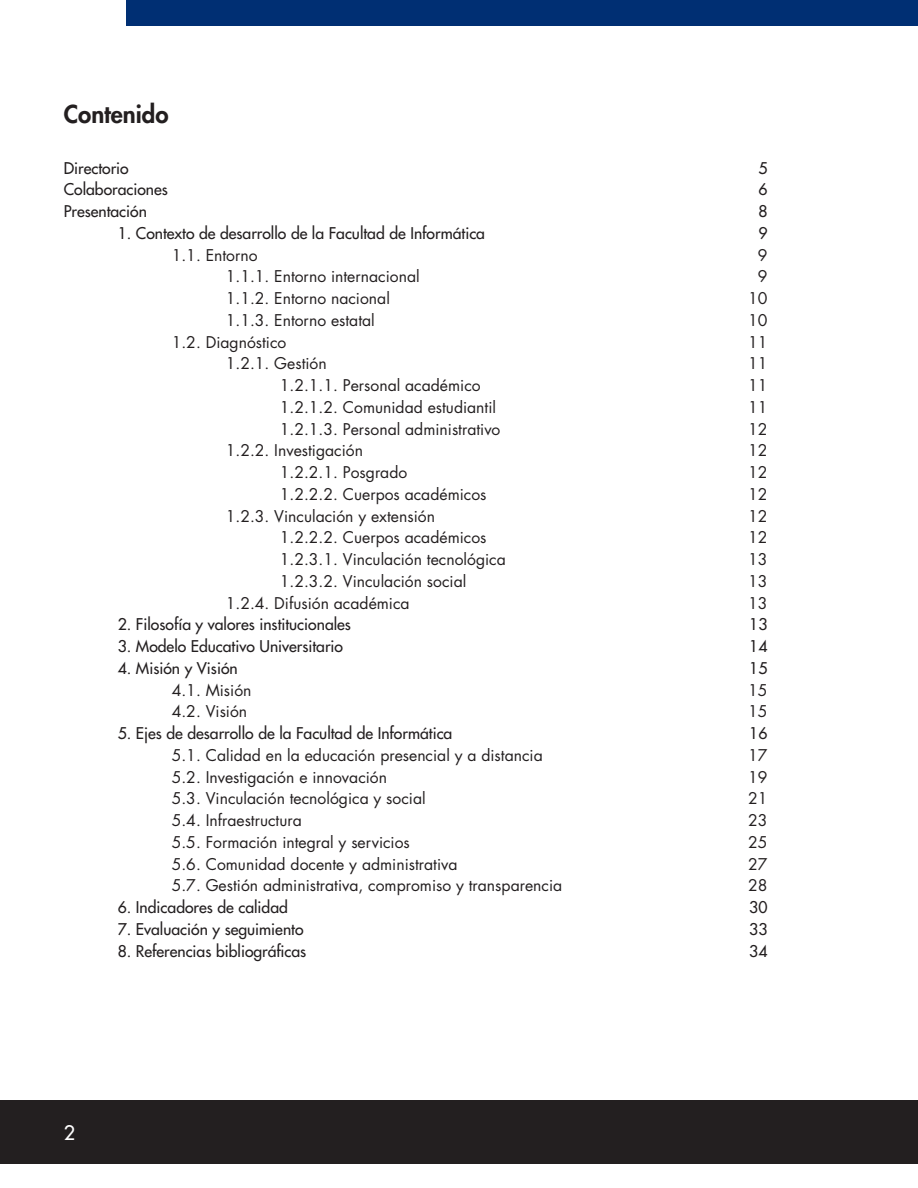
<style>
.page{position:relative;width:918px;height:1188px;background:#fff}
.page>*{position:absolute;margin:0;border:0;box-sizing:border-box;transform-origin:0 0}
._1{font:800 24px "Futura Std";color:#231f20}
.t1{font:500 19.5px "Futura Std";color:#fff}
.t2{font:15.75px "Futura Std";color:#231f20}
.t3{font:500 15.75px "Futura Std";color:#231f20}
</style>
<div class="page">
<div style="left:0;top:1100px;width:918px;height:64px;background:#231f20"></div>
<div style="left:127px;top:0;width:791px;height:26px;background:#002f73"></div>
<p class="_1" style="left:64px;top:99px;width:106px">Contenido</p>
<p class="t3" style="left:64px;top:158px;width:66px">Directorio</p>
<p class="t3" style="left:758px;top:158px;width:11px">5</p>
<p class="t3" style="left:64px;top:180px;width:106px">Colaboraciones</p>
<p class="t3" style="left:758px;top:180px;width:11px">6</p>
<p class="t3" style="left:64px;top:202px;width:85px">Presentación</p>
<p class="t3" style="left:758px;top:202px;width:11px">8</p>
<p class="t3" style="left:118px;top:223px;width:369px">1. Contexto de desarrollo de la Facultad de Informática</p>
<p class="t3" style="left:758px;top:223px;width:11px">9</p>
<p class="t2" style="left:172px;top:245px;width:87px">1.1. Entorno</p>
<p class="t2" style="left:758px;top:245px;width:11px">9</p>
<p class="t2" style="left:226px;top:267px;width:195px">1.1.1. Entorno internacional</p>
<p class="t2" style="left:758px;top:267px;width:11px">9</p>
<p class="t2" style="left:226px;top:288px;width:166px">1.1.2. Entorno nacional</p>
<p class="t2" style="left:748px;top:288px;width:21px">10</p>
<p class="t2" style="left:226px;top:310px;width:151px">1.1.3. Entorno estatal</p>
<p class="t2" style="left:748px;top:310px;width:21px">10</p>
<p class="t2" style="left:172px;top:332px;width:116px">1.2. Diagnóstico</p>
<p class="t2" style="left:748px;top:332px;width:21px">11</p>
<p class="t2" style="left:226px;top:354px;width:102px">1.2.1. Gestión</p>
<p class="t2" style="left:748px;top:354px;width:21px">11</p>
<p class="t2" style="left:280px;top:375px;width:202px">1.2.1.1. Personal académico</p>
<p class="t2" style="left:748px;top:375px;width:21px">11</p>
<p class="t2" style="left:280px;top:397px;width:218px">1.2.1.2. Comunidad estudiantil</p>
<p class="t2" style="left:748px;top:397px;width:21px">11</p>
<p class="t2" style="left:280px;top:419px;width:222px">1.2.1.3. Personal administrativo</p>
<p class="t2" style="left:748px;top:419px;width:21px">12</p>
<p class="t2" style="left:226px;top:441px;width:139px">1.2.2. Investigación</p>
<p class="t2" style="left:748px;top:441px;width:21px">12</p>
<p class="t2" style="left:280px;top:462px;width:129px">1.2.2.1. Posgrado</p>
<p class="t2" style="left:748px;top:462px;width:21px">12</p>
<p class="t2" style="left:280px;top:484px;width:208px">1.2.2.2. Cuerpos académicos</p>
<p class="t2" style="left:748px;top:484px;width:21px">12</p>
<p class="t2" style="left:226px;top:506px;width:211px">1.2.3. Vinculación y extensión</p>
<p class="t2" style="left:748px;top:506px;width:21px">12</p>
<p class="t2" style="left:280px;top:528px;width:208px">1.2.2.2. Cuerpos académicos</p>
<p class="t2" style="left:748px;top:528px;width:21px">12</p>
<p class="t2" style="left:280px;top:549px;width:228px">1.2.3.1. Vinculación tecnológica</p>
<p class="t2" style="left:748px;top:549px;width:21px">13</p>
<p class="t2" style="left:280px;top:571px;width:188px">1.2.3.2. Vinculación social</p>
<p class="t2" style="left:748px;top:571px;width:21px">13</p>
<p class="t2" style="left:226px;top:593px;width:185px">1.2.4. Difusión académica</p>
<p class="t2" style="left:748px;top:593px;width:21px">13</p>
<p class="t3" style="left:118px;top:615px;width:235px">2. Filosofía y valores institucionales</p>
<p class="t3" style="left:749px;top:615px;width:20px">13</p>
<p class="t3" style="left:118px;top:637px;width:227px">3. Modelo Educativo Universitario</p>
<p class="t3" style="left:749px;top:637px;width:20px">14</p>
<p class="t3" style="left:118px;top:658px;width:121px">4. Misión y Visión</p>
<p class="t3" style="left:749px;top:658px;width:20px">15</p>
<p class="t2" style="left:172px;top:680px;width:81px">4.1. Misión</p>
<p class="t2" style="left:748px;top:680px;width:21px">15</p>
<p class="t2" style="left:172px;top:702px;width:77px">4.2. Visión</p>
<p class="t2" style="left:748px;top:702px;width:21px">15</p>
<p class="t3" style="left:118px;top:724px;width:336px">5. Ejes de desarrollo de la Facultad de Informática</p>
<p class="t3" style="left:749px;top:724px;width:20px">16</p>
<p class="t2" style="left:172px;top:745px;width:373px">5.1. Calidad en la educación presencial y a distancia</p>
<p class="t2" style="left:748px;top:745px;width:21px">17</p>
<p class="t2" style="left:172px;top:767px;width:217px">5.2. Investigación e innovación</p>
<p class="t2" style="left:748px;top:767px;width:21px">19</p>
<p class="t2" style="left:172px;top:789px;width:255px">5.3. Vinculación tecnológica y social</p>
<p class="t2" style="left:748px;top:789px;width:21px">21</p>
<p class="t2" style="left:172px;top:810px;width:132px">5.4. Infraestructura</p>
<p class="t2" style="left:748px;top:810px;width:21px">23</p>
<p class="t2" style="left:172px;top:832px;width:240px">5.5. Formación integral y servicios</p>
<p class="t2" style="left:748px;top:832px;width:21px">25</p>
<p class="t2" style="left:172px;top:854px;width:287px">5.6. Comunidad docente y administrativa</p>
<p class="t2" style="left:748px;top:854px;width:21px">27</p>
<p class="t2" style="left:172px;top:876px;width:392px">5.7. Gestión administrativa, compromiso y transparencia</p>
<p class="t2" style="left:748px;top:876px;width:21px">28</p>
<p class="t3" style="left:118px;top:898px;width:172px">6. Indicadores de calidad</p>
<p class="t3" style="left:749px;top:898px;width:20px">30</p>
<p class="t3" style="left:118px;top:919px;width:187px">7. Evaluación y seguimiento</p>
<p class="t3" style="left:749px;top:919px;width:20px">33</p>
<p class="t3" style="left:118px;top:941px;width:190px">8. Referencias bibliográficas</p>
<p class="t3" style="left:749px;top:941px;width:20px">34</p>
<p class="t1" style="left:64px;top:1120px;width:13px">2</p>
</div>
